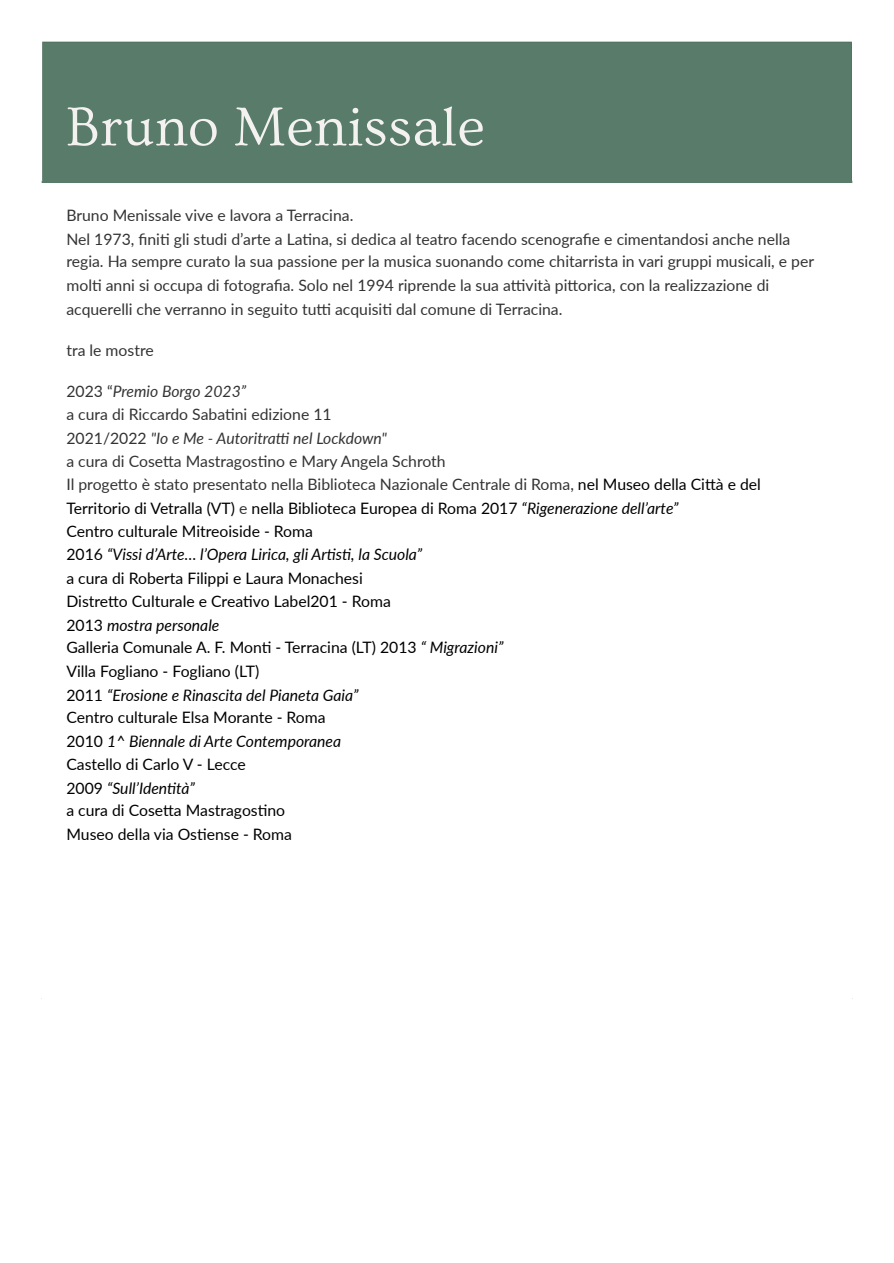
<style>
.page{position:relative;width:894px;height:1263px;background:#fff}
.page>*{position:absolute;margin:0;border:0;box-sizing:border-box;transform-origin:0 0}
.t1{font:57px "Ovo";color:#f4f2f1}
.t2{font:15.75px/23.4px "Lato";color:#000}
.t3{font:15.75px/23.4px "Lato";color:#333}
.s1{color:#333}
.s2{font-style:italic;color:#333}
.s3{font-style:italic}
</style>
<div class="page">
<div style="left:42px;top:42px;width:809px;height:140px;background:#597b6a"></div>
<hr style="left:42px;top:181px;width:810px;height:2px;background:#597b6a">
<p class="t1" style="left:66px;top:96px;width:420px">Bruno Menissale</p>
<p class="t3" style="left:66px;top:203px;width:749px">Bruno Menissale vive e lavora a Terracina.<br>Nel 1973, fi niti gli studi d’arte a Latina, si dedica al teatro facendo scenografie e cimentandosi anche nella regia. Ha sempre curato la sua passione per la musica suonando come chitarrista in vari gruppi musicali, e per molti anni si occupa di fotografia. Solo nel 1994 riprende la sua attività pittorica, con la realizzazione di acquerelli che verranno in seguito tutti acquisiti dal comune di Terracina.</p>
<p class="t3" style="left:66px;top:338px;width:89px">tra le mostre</p>
<p class="t2" style="left:66px;top:379px;width:695px"><span class="s1">2023 “</span><span class="s2">Premio Borgo 2023”<br></span><span class="s1">a cura di Riccardo Sabatini edizione 11<br>2021/2022</span> <span class="s2">"Io e Me - Autoritratti nel Lockdown"<br></span><span class="s1">a cura di Cosetta Mastragostino e Mary Angela Schroth<br>Il progetto è stato presentato nella Biblioteca Nazionale Centrale di Roma,</span> nel Museo della Città e del Territorio di Vetralla (VT) <span class="s1">e</span> nella Biblioteca Europea di Roma 2017 <span class="s3">“Rigenerazione dell’arte”<br></span>Centro culturale Mitreoiside - Roma<br>2016 <span class="s3">“Vissi d’Arte… l’Opera Lirica, gli Arti sti , la Scuola”<br></span>a cura di Roberta Filippi e Laura Monachesi<br>Distretto Culturale e Creativo Label201 - Roma<br>2013 <span class="s3">mostra personale<br></span>Galleria Comunale A. F. Monti - Terracina (LT) 2013 <span class="s3">“ Migrazioni”<br></span>Villa Fogliano - Fogliano (LT)<br>2011 <span class="s3">“Erosione e Rinascita del Pianeta Gaia”<br></span>Centro culturale Elsa Morante - Roma<br>2010 <span class="s3">1^ Biennale di Arte Contemporanea<br></span>Castello di Carlo V - Lecce<br>2009 <span class="s3">“Sull’Identi tà”<br></span>a cura di Cosetta Mastragosti no<br>Museo della via Ostiense - Roma</p>
</div>
